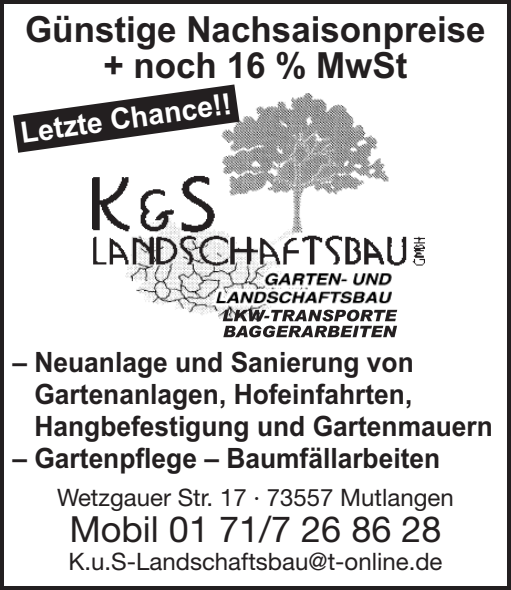
<style>
.page{position:relative;width:511px;height:590px;background:#fff}
.page>*{position:absolute;margin:0;border:0;box-sizing:border-box;transform-origin:0 0}
.t1{font:700 36px/36px "Arial";color:#231f20;text-align:center}
.t2{font:36px "Helvetica Neue";color:#231f20}
.t3{font:700 29.6px "Arial";color:#fff}
.t4{font:700 28px/32px "Arial";color:#231f20;scale:.94 1}
.t5{font:24px "Helvetica Neue";color:#231f20}
</style>
<div class="page">
<div style="left:0;top:0;width:510px;height:590px;border:4px solid #231f20"></div>
<img style="left:93px;top:94px;width:330px;height:225px">
<svg style="left:222px;top:309px;width:175px;height:28px"></svg>
<svg style="left:13px;top:84px;width:226px;height:69px;fill:#231f20"></svg>
<p class="t1" style="left:25px;top:12px;width:461px">Günstige Nachsaisonpreise + noch 16 % MwSt</p>
<p class="t3" style="left:18px;top:116px;width:214px;rotate:-8deg">Letzte Chance!!</p>
<p class="t4" style="left:34px;top:346px;width:488px;text-indent:-22px">– Neuanlage und Sanierung von<br>Gartenanlagen, Hofeinfahrten,<br>Hangbefestigung und Gartenmauern</p>
<p class="t4" style="left:12px;top:442px;width:456px">– Gartenpflege – Baumfällarbeiten</p>
<p class="t5" style="left:57px;top:483px;width:398px">Wetzgauer Str. 17 · 73557 Mutlangen</p>
<p class="t2" style="left:69px;top:507px;width:373px">Mobil 01 71/7 26 86 28</p>
<p class="t5" style="left:68px;top:547px;width:375px">K.u.S-Landschaftsbau@t-online.de</p>
</div>
